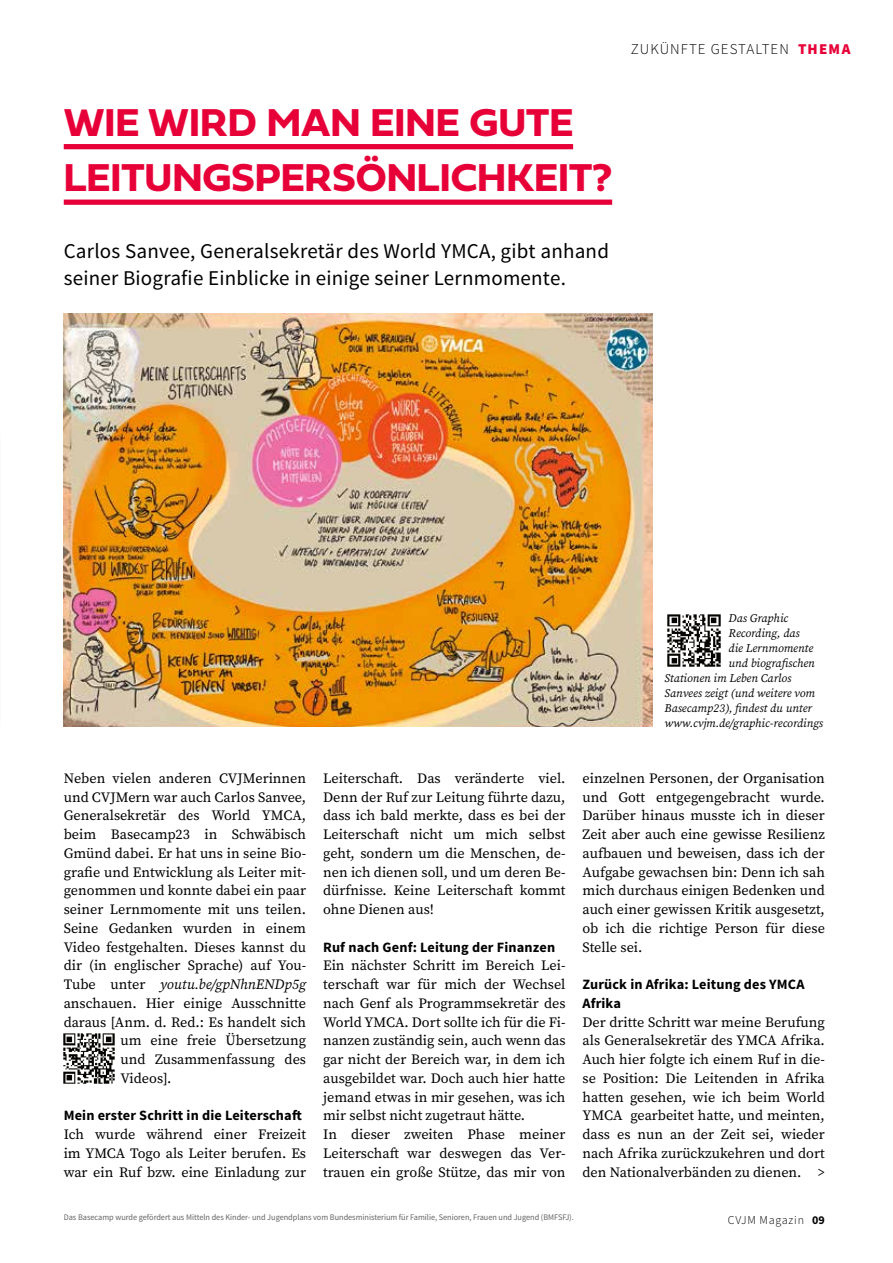
<style>
.page{position:relative;width:893px;height:1263px;background:#fff}
.page>*{position:absolute;margin:0;border:0;box-sizing:border-box;transform-origin:0 0}
.t1{font:40.5px/55.5px "Fieldwork Geo Bold";color:#e70038}
.t2{font:21px/27px "Source Sans Pro";letter-spacing:.01em;color:#000}
.t3{font:300 15px "Source Sans Pro";letter-spacing:.07em;color:#000}
.t4{font:14.25px/18.8px "Source Serif Pro";color:#000;text-align:justify}
.t5{font:700 14.25px/18.8px "Source Sans Pro";letter-spacing:.01em;color:#000}
.t6{font:italic 14.25px "Source Serif Pro";color:#000}
.t7{font:300 12px "Source Sans Pro";letter-spacing:.06em;color:#000}
.t8{font:italic 11.7px "Source Serif Pro";color:#000}
.t9{font:8.55px "Source Sans Pro";letter-spacing:-.005em;color:#626463}
.s1{font-weight:900;color:#e70038}
.s2{font-style:normal}
.s3{font-weight:700}
</style>
<div class="page">
<img style="left:63px;top:1033px;width:52px;height:51px">
<img style="left:64px;top:314px;width:589px;height:412px">
<div style="left:64px;top:144px;width:509px;height:5px;background:#e70038"></div>
<div style="left:64px;top:200px;width:548px;height:5px;background:#e70038"></div>
<img style="left:667px;top:614px;width:53px;height:52px">
<p class="t3" style="left:631px;top:40px;width:221px">ZUKÜNFTE GESTALTEN <span class="s1">THEMA</span></p>
<h1 class="t1" style="left:64px;top:93px;width:550px">WIE WIRD MAN EINE GUTE<br>LEITUNGSPERSÖNLICHKEIT?</h1>
<h2 class="t2" style="left:64px;top:238px;width:547px">Carlos Sanvee, Generalsekretär des World YMCA, gibt anhand seiner Biografie Einblicke in einige seiner Lernmomente.</h2>
<p class="t8" style="left:729px;top:610px;width:61px">Das Graphic</p>
<p class="t8" style="left:729px;top:625px;width:73px">Recording, das</p>
<p class="t8" style="left:729px;top:640px;width:86px">die Lernmomente</p>
<p class="t8" style="left:729px;top:655px;width:88px">und biografischen</p>
<p class="t8" style="left:664px;top:670px;width:128px">Stationen im Leben Carlos</p>
<p class="t8" style="left:664px;top:685px;width:152px">Sanvees zeigt (und weitere vom</p>
<p class="t8" style="left:664px;top:700px;width:149px">Basecamp23), findest du unter</p>
<p class="t8" style="left:664px;top:715px;width:160px">www.cvjm.de/graphic-recordings</p>
<p class="t4" style="left:64px;top:769px;width:244px">Neben vielen anderen CVJMerinnen</p>
<p class="t4" style="left:64px;top:787px;width:244px">und CVJMern war auch Carlos Sanvee,</p>
<p class="t4" style="left:64px;top:806px;width:244px">Generalsekretär des World YMCA,</p>
<p class="t4" style="left:64px;top:825px;width:244px">beim Basecamp23 in Schwäbisch</p>
<p class="t4" style="left:64px;top:844px;width:244px">Gmünd dabei. Er hat uns in seine Bio-</p>
<p class="t4" style="left:64px;top:862px;width:244px">grafie und Entwicklung als Leiter mit-</p>
<p class="t4" style="left:64px;top:881px;width:244px">genommen und konnte dabei ein paar</p>
<p class="t4" style="left:64px;top:900px;width:244px">seiner Lernmomente mit uns teilen.</p>
<p class="t4" style="left:64px;top:919px;width:244px">Seine Gedanken wurden in einem</p>
<p class="t4" style="left:64px;top:937px;width:244px">Video festgehalten. Dieses kannst du</p>
<p class="t4" style="left:64px;top:956px;width:244px">dir (in englischer Sprache) auf You-</p>
<p class="t6" style="left:64px;top:975px;width:244px"><span class="s2">Tube unter</span> youtu.be/gpNhnENDp5g</p>
<p class="t4" style="left:64px;top:994px;width:244px">anschauen. Hier einige Ausschnitte</p>
<p class="t4" style="left:64px;top:1012px;width:244px">daraus [Anm. d. Red.: Es handelt sich</p>
<p class="t4" style="left:120px;top:1031px;width:187px">um eine freie Übersetzung</p>
<p class="t4" style="left:120px;top:1050px;width:187px">und Zusammenfassung des</p>
<p class="t4" style="left:120px;top:1069px;width:52px">Videos].</p>
<p class="t5" style="left:64px;top:1107px;width:240px">Mein erster Schritt in die Leiterschaft</p>
<p class="t4" style="left:64px;top:1125px;width:244px">Ich wurde während einer Freizeit im YMCA Togo als Leiter berufen. Es war ein Ruf bzw. eine Einladung zur</p>
<p class="t4" style="left:323px;top:769px;width:244px">Leiterschaft. Das veränderte viel.<br>Denn der Ruf zur Leitung führte dazu, dass ich bald merkte, dass es bei der Leiterschaft nicht um mich selbst geht, sondern um die Menschen, de&shy;nen ich dienen soll, und um deren Be&shy;dürfnisse. Keine Leiterschaft kommt ohne Dienen aus!</p>
<p class="t5" style="left:323px;top:938px;width:233px">Ruf nach Genf: Leitung der Finanzen</p>
<p class="t4" style="left:323px;top:956px;width:244px;text-align:left">Ein nächster Schritt im Bereich Lei&shy;terschaft war für mich der Wechsel nach Genf als Programmsekretär des World YMCA. Dort sollte ich für die Fi&shy;nanzen zuständig sein, auch wenn das gar nicht der Bereich war, in dem ich ausgebildet war. Doch auch hier hatte jemand etwas in mir gesehen, was ich mir selbst nicht zugetraut hätte.<br>In dieser zweiten Phase meiner Leiterschaft war deswegen das Ver&shy;trauen ein große Stütze, das mir von</p>
<p class="t4" style="left:582px;top:769px;width:244px">einzelnen Personen, der Organisation und Gott entgegengebracht wurde.<br>Darüber hinaus musste ich in dieser Zeit aber auch eine gewisse Resilienz aufbauen und beweisen, dass ich der Aufgabe gewachsen bin: Denn ich sah mich durchaus einigen Bedenken und auch einer gewissen Kritik ausgesetzt, ob ich die richtige Person für diese Stelle sei.</p>
<p class="t5" style="left:582px;top:975px;width:223px">Zurück in Afrika: Leitung des YMCA<br>Afrika</p>
<p class="t4" style="left:582px;top:1012px;width:244px">Der dritte Schritt war meine Berufung als Generalsekretär des YMCA Afrika.<br>Auch hier folgte ich einem Ruf in die&shy;se Position: Die Leitenden in Afrika hatten gesehen, wie ich beim World YMCA gearbeitet hatte, und meinten, dass es nun an der Zeit sei, wieder nach Afrika zurückzukehren und dort den Nationalverbänden zu dienen. &gt;</p>
<p class="t9" style="left:64px;top:1212px;width:512px">Das Basecamp wurde gefördert aus Mitteln des Kinder- und Jugendplans vom Bundesministerium für Familie, Senioren, Frauen und Jugend (BMFSFJ).</p>
<p class="t7" style="left:728px;top:1213px;width:99px">CVJM Magazin <span class="s3">09</span></p>
</div>
